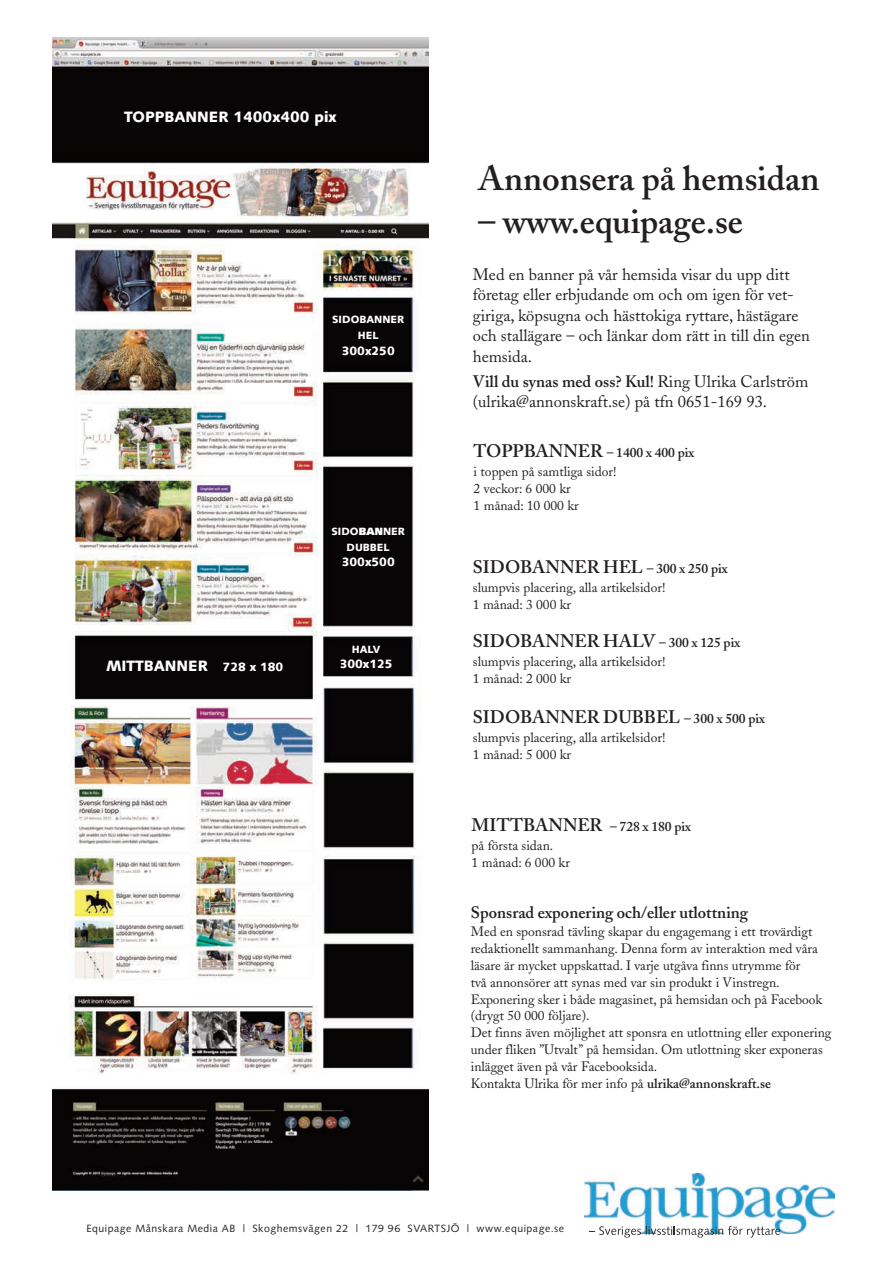
<style>
.page{position:relative;width:893px;height:1263px;background:#fff}
.page>*{position:absolute;margin:0;border:0;box-sizing:border-box;transform-origin:0 0}
.t1{font:600 34.65px "Adobe Caslon";color:#231f20}
.t2{font:600 18px "Adobe Caslon";color:#231f20}
.t3{font:16.5px/20.5px "Adobe Caslon";color:#231f20}
.t4{font:600 16.5px "Adobe Caslon";color:#231f20}
.t5{font:900 15px "Syntax";color:#fff}
.t6{font:13.5px/16.8px "Adobe Caslon";color:#231f20}
.t7{font:900 12px "Syntax";color:#fff}
.t8{font:10.5px "Syntax";letter-spacing:.05em;color:#231f20}
.t9{font:900 10.5px/16px "Syntax";color:#fff;text-align:center}
.s1{font-size:12px}
.s2{font-style:inherit}
.s3{font-weight:600}
.s4{font-weight:600;font-size:18px}
.s5{font-size:13.5px}
</style>
<div class="page">
<img style="left:52px;top:37px;width:376px;height:1154px">
<img style="left:584px;top:1174px;width:250px;height:60px">
<svg style="left:589px;top:1225px;width:195px;height:12px"></svg>
<p class="t5" style="left:124px;top:110px;width:214px">TOPPBANNER 1400x400 pix</p>
<p class="t9" style="left:332px;top:312px;width:74px">SIDOBANNER<br>HEL</p>
<p class="t7" style="left:342px;top:346px;width:55px">300x250</p>
<p class="t5" style="left:106px;top:659px;width:179px">MITTBANNER <span class="s1">728 x 180</span></p>
<p class="t9" style="left:331px;top:524px;width:75px">SIDO<span class="s2">BAN</span>NER<br>DUBBEL</p>
<p class="t7" style="left:342px;top:557px;width:55px">300x500</p>
<p class="t9" style="left:352px;top:642px;width:30px">HALV</p>
<p class="t7" style="left:340px;top:659px;width:55px">300x125</p>
<h1 class="t1" style="left:478px;top:165px;width:343px">Annonsera på hemsidan</h1>
<h1 class="t1" style="left:478px;top:209px;width:266px">– www.equipage.se</h1>
<p class="t3" style="left:473px;top:266px;width:339px">Med en banner på vår hemsida visar du upp ditt företag eller erbjudande om och om igen för vet&shy;giriga, köpsugna och hästtokiga ryttare, hästägare och stallägare – och länkar dom rätt in till din egen hemsida.</p>
<p class="t3" style="left:473px;top:373px;width:337px"><span class="s3">Vill du synas med oss? Kul!</span> Ring Ulrika Carlström (ulrika@annonskraft.se) på tfn 0651-169 93.</p>
<p class="t6" style="left:474px;top:444px;width:222px;line-height:19px"><span class="s4">TOPPBANNER</span> <span class="s3">– 1400 x 400 pix </span>i toppen på samtliga sidor!</p>
<p class="t6" style="left:474px;top:481px;width:107px">2 veckor: 6 000 kr<br>1 månad: 10 000 kr</p>
<h2 class="t2" style="left:473px;top:560px;width:256px">SIDOBANNER HEL <span class="s5">– 300 x 250 pix</span></h2>
<p class="t6" style="left:473px;top:580px;width:194px">slumpvis placering, alla artikelsidor!<br>1 månad: 3 000 kr</p>
<h2 class="t2" style="left:473px;top:634px;width:269px">SIDOBANNER HALV <span class="s5">– 300 x 125 pix</span></h2>
<p class="t6" style="left:473px;top:655px;width:194px">slumpvis placering, alla artikelsidor!<br>1 månad: 2 000 kr</p>
<h2 class="t2" style="left:473px;top:710px;width:294px">SIDOBANNER DUBBEL <span class="s5">– 300 x 500 pix</span></h2>
<p class="t6" style="left:473px;top:731px;width:194px">slumpvis placering, alla artikelsidor!<br>1 månad: 5 000 kr</p>
<p class="t6" style="left:472px;top:819px;width:221px;line-height:19px"><span class="s4">MITTBANNER</span> <span class="s3">– 728 x 180 pix </span>på första sidan.</p>
<p class="t6" style="left:472px;top:856px;width:100px">1 månad: 6 000 kr</p>
<p class="t4" style="left:471px;top:906px;width:279px">Sponsrad exponering och/eller utlottning</p>
<p class="t6" style="left:471px;top:925px;width:362px">Med en sponsrad tävling skapar du engagemang i ett trovärdigt redaktionellt sammanhang. Denna form av interaktion med våra läsare är mycket uppskattad. I varje utgåva finns utrymme för<br>två annonsörer att synas med var sin produkt i Vinstregn.<br>Exponering sker i både magasinet, på hemsidan och på Facebook (drygt 50 000 följare).<br>Det finns även möjlighet att sponsra en utlottning eller exponering under fliken ”Utvalt” på hemsidan. Om utlottning sker exponeras inlägget även på vår Facebooksida.<br>Kontakta Ulrika för mer info på <span class="s3">ulrika@annonskraft.se</span></p>
<p class="t8" style="left:86px;top:1224px;width:479px">Equipage Månskara Media AB | Skoghemsvägen 22 | 179 96 SVARTSJÖ | www.equipage.se</p>
</div>
